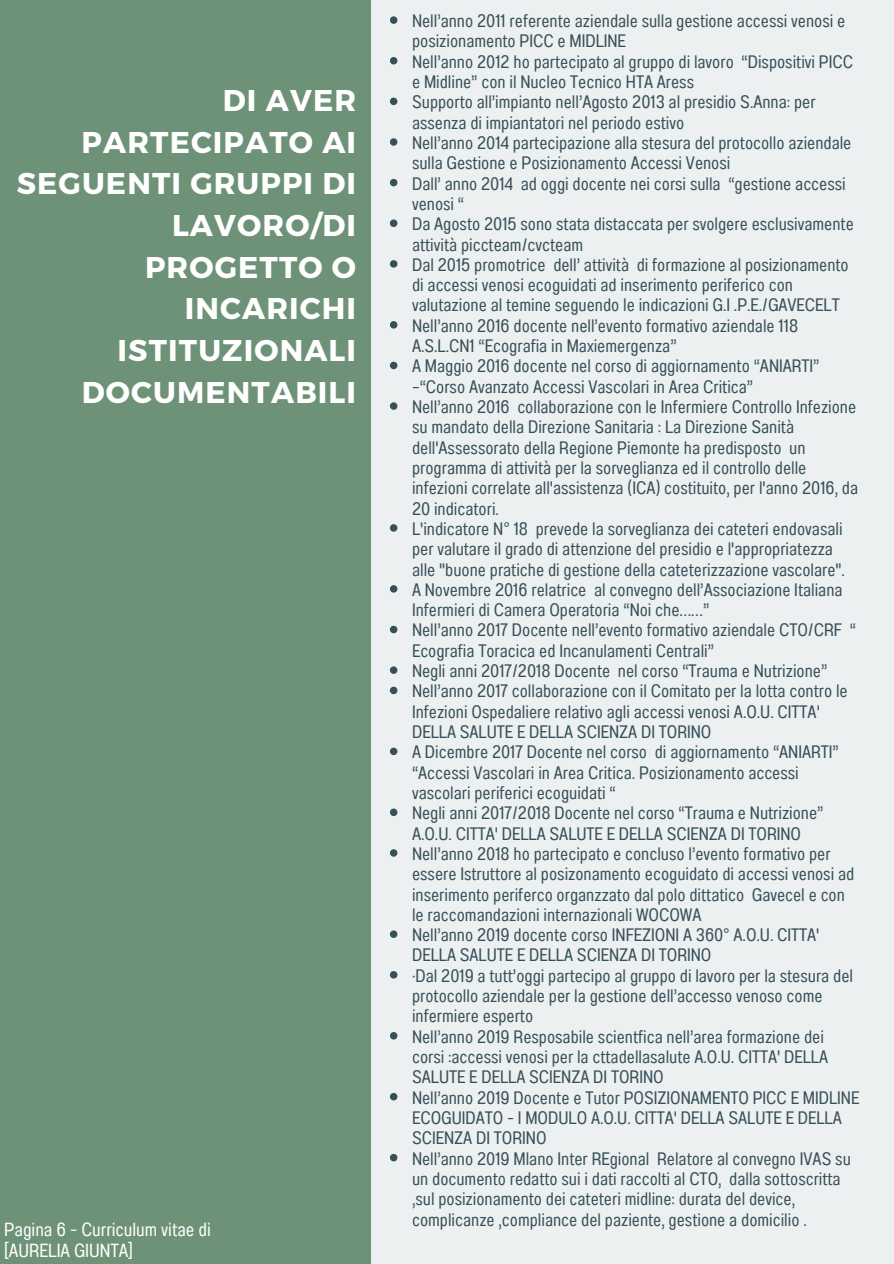
<style>
.page{position:relative;width:894px;height:1264px;background:#fff}
.page>*{position:absolute;margin:0;border:0;box-sizing:border-box;transform-origin:0 0}
.t1{font:700 30px/41.7px "Montserrat";letter-spacing:.04em;color:#fff;text-align:right}
.t2{font:19.05px "Anantason Wd 62";color:#fff}
.t3{font:18px/20.2px "Anantason Wd 62";color:#374f59}
</style>
<div class="page">
<div style="left:0;top:0;width:893px;height:1263px;background:#ecf0f1"></div>
<div style="left:0;top:0;width:370px;height:1263px;background:#6e9277"></div>
<svg style="left:390px;top:16px;width:7px;height:8px"></svg>
<svg style="left:390px;top:57px;width:7px;height:7px"></svg>
<svg style="left:390px;top:98px;width:7px;height:7px"></svg>
<svg style="left:390px;top:138px;width:7px;height:8px"></svg>
<svg style="left:390px;top:179px;width:7px;height:7px"></svg>
<svg style="left:390px;top:219px;width:7px;height:8px"></svg>
<svg style="left:390px;top:260px;width:7px;height:7px"></svg>
<svg style="left:390px;top:321px;width:7px;height:7px"></svg>
<svg style="left:390px;top:362px;width:7px;height:7px"></svg>
<svg style="left:390px;top:402px;width:7px;height:8px"></svg>
<svg style="left:390px;top:524px;width:7px;height:7px"></svg>
<svg style="left:390px;top:585px;width:7px;height:7px"></svg>
<svg style="left:390px;top:625px;width:7px;height:8px"></svg>
<svg style="left:390px;top:666px;width:7px;height:8px"></svg>
<svg style="left:390px;top:686px;width:7px;height:8px"></svg>
<svg style="left:390px;top:747px;width:7px;height:8px"></svg>
<svg style="left:390px;top:808px;width:7px;height:8px"></svg>
<svg style="left:390px;top:849px;width:7px;height:7px"></svg>
<svg style="left:390px;top:930px;width:7px;height:7px"></svg>
<svg style="left:390px;top:971px;width:7px;height:7px"></svg>
<svg style="left:390px;top:1032px;width:7px;height:7px"></svg>
<svg style="left:390px;top:1093px;width:7px;height:7px"></svg>
<svg style="left:390px;top:1153px;width:7px;height:8px"></svg>
<h1 class="t1" style="left:17px;top:78px;width:341px">DI AVER<br>PARTECIPATO AI<br>SEGUENTI GRUPPI DI<br>LAVORO/DI<br>PROGETTO O<br>INCARICHI<br>ISTITUZIONALI<br>DOCUMENTABILI</h1>
<p class="t2" style="left:4px;top:1218px;width:208px">Pagina 6 - Curriculum vitae di</p>
<p class="t2" style="left:4px;top:1239px;width:130px">[AURELIA GIUNTA]</p>
<p class="t3" style="left:412px;top:11px;width:434px">Nell’anno 2011 referente aziendale sulla gestione accessi venosi e posizionamento PICC e MIDLINE</p>
<p class="t3" style="left:412px;top:51px;width:442px">Nell’anno 2012 ho partecipato al gruppo di lavoro “Dispositivi PICC e Midline” con il Nucleo Tecnico HTA Aress</p>
<p class="t3" style="left:412px;top:92px;width:405px">Supporto all’impianto nell’Agosto 2013 al presidio S.Anna: per assenza di impiantatori nel periodo estivo</p>
<p class="t3" style="left:412px;top:133px;width:441px">Nell’anno 2014 partecipazione alla stesura del protocollo aziendale sulla Gestione e Posizionamento Accessi Venosi</p>
<p class="t3" style="left:412px;top:173px;width:435px">Dall’ anno 2014 ad oggi docente nei corsi sulla “gestione accessi venosi “</p>
<p class="t3" style="left:412px;top:214px;width:443px">Da Agosto 2015 sono stata distaccata per svolgere esclusivamente attività piccteam/cvcteam</p>
<p class="t3" style="left:412px;top:254px;width:438px">Dal 2015 promotrice dell’ attività di formazione al posizionamento di accessi venosi ecoguidati ad inserimento periferico con valutazione al temine seguendo le indicazioni G.I .P.E./GAVECELT</p>
<p class="t3" style="left:412px;top:315px;width:387px">Nell’anno 2016 docente nell’evento formativo aziendale 118<br>A.S.L.CN1 “Ecografia in Maxiemergenza”</p>
<p class="t3" style="left:412px;top:356px;width:409px">A Maggio 2016 docente nel corso di aggiornamento “ANIARTI” –“Corso Avanzato Accessi Vascolari in Area Critica”</p>
<p class="t3" style="left:412px;top:396px;width:447px">Nell’anno 2016 collaborazione con le Infermiere Controllo Infezione su mandato della Direzione Sanitaria : La Direzione Sanità dell'Assessorato della Regione Piemonte ha predisposto un programma di attività per la sorveglianza ed il controllo delle infezioni correlate all'assistenza (ICA) costituito, per l'anno 2016, da 20 indicatori.</p>
<p class="t3" style="left:412px;top:518px;width:434px">L'indicatore N° 18 prevede la sorveglianza dei cateteri endovasali per valutare il grado di attenzione del presidio e l'appropriatezza alle "buone pratiche di gestione della cateterizzazione vascolare".</p>
<p class="t3" style="left:412px;top:579px;width:432px">A Novembre 2016 relatrice al convegno dell’Associazione Italiana<br>Infermieri di Camera Operatoria “Noi che……”</p>
<p class="t3" style="left:412px;top:620px;width:445px">Nell’anno 2017 Docente nell’evento formativo aziendale CTO/CRF “<br>Ecografia Toracica ed Incanulamenti Centrali”</p>
<p class="t3" style="left:412px;top:660px;width:416px">Negli anni 2017/2018 Docente nel corso “Trauma e Nutrizione”</p>
<p class="t3" style="left:412px;top:681px;width:437px">Nell’anno 2017 collaborazione con il Comitato per la lotta contro le<br>Infezioni Ospedaliere relativo agli accessi venosi A.O.U. CITTA'<br>DELLA SALUTE E DELLA SCIENZA DI TORINO</p>
<p class="t3" style="left:412px;top:742px;width:428px">A Dicembre 2017 Docente nel corso di aggiornamento “ANIARTI” “Accessi Vascolari in Area Critica. Posizionamento accessi vascolari periferici ecoguidati “</p>
<p class="t3" style="left:412px;top:803px;width:413px">Negli anni 2017/2018 Docente nel corso “Trauma e Nutrizione”<br>A.O.U. CITTA' DELLA SALUTE E DELLA SCIENZA DI TORINO</p>
<p class="t3" style="left:412px;top:843px;width:443px">Nell’anno 2018 ho partecipato e concluso l’evento formativo per essere Istruttore al posizonamento ecoguidato di accessi venosi ad inserimento periferco organzzato dal polo dittatico Gavecel e con le raccomandazioni internazionali WOCOWA</p>
<p class="t3" style="left:412px;top:924px;width:409px">Nell’anno 2019 docente corso INFEZIONI A 360° A.O.U. CITTA'<br>DELLA SALUTE E DELLA SCIENZA DI TORINO</p>
<p class="t3" style="left:412px;top:965px;width:442px">·Dal 2019 a tutt’oggi partecipo al gruppo di lavoro per la stesura del protocollo aziendale per la gestione dell’accesso venoso come infermiere esperto</p>
<p class="t3" style="left:412px;top:1026px;width:417px">Nell’anno 2019 Resposabile scientfica nell’area formazione dei corsi :accessi venosi per la cttadellasalute A.O.U. CITTA' DELLA<br>SALUTE E DELLA SCIENZA DI TORINO</p>
<p class="t3" style="left:412px;top:1087px;width:448px">Nell’anno 2019 Docente e Tutor POSIZIONAMENTO PICC E MIDLINE<br>ECOGUIDATO - I MODULO A.O.U. CITTA' DELLA SALUTE E DELLA<br>SCIENZA DI TORINO</p>
<p class="t3" style="left:412px;top:1148px;width:440px">Nell’anno 2019 Mlano Inter REgional Relatore al convegno IVAS su un documento redatto sui i dati raccolti al CTO, dalla sottoscritta ,sul posizionamento dei cateteri midline: durata del device, complicanze ,compliance del paziente, gestione a domicilio .</p>
</div>
